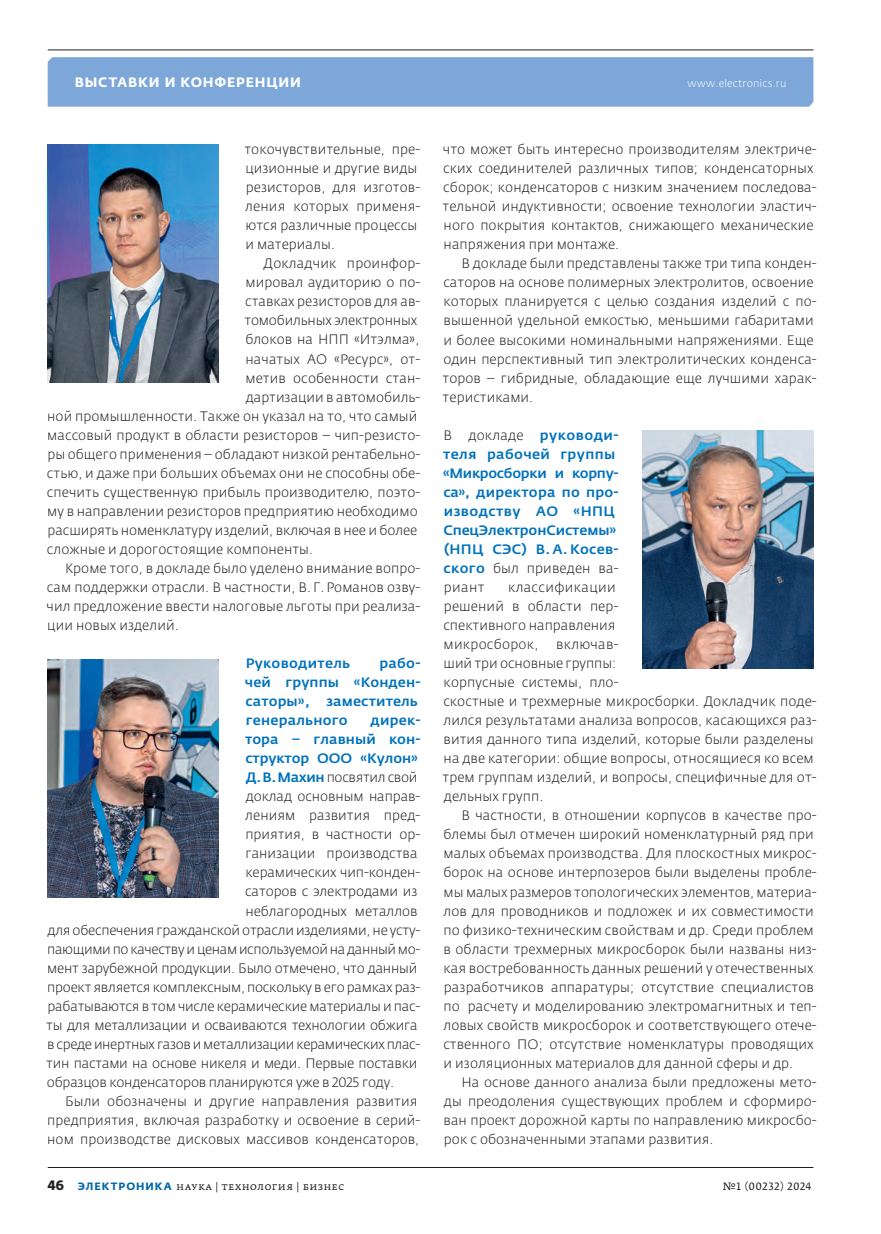
<style>
.page{position:relative;width:881px;height:1234px;background:#fff}
.page>*{position:absolute;margin:0;border:0;box-sizing:border-box;transform-origin:0 0}
.t1{font:300 13.5px/19px "Fedra Sans Pro";letter-spacing:.005em;color:#231f20}
.t2{font:300 13.5px "Fedra Sans Pro";letter-spacing:-.015em;color:#231f20}
.t3{font:500 13.5px/19px "Fedra Sans Pro";letter-spacing:.01em;color:#0072bc;scale:1.04 1}
.t4{font:300 13.5px "Fedra Sans Pro";letter-spacing:-.025em;color:#231f20}
.t5{font:300 13.5px "Fedra Sans Pro";letter-spacing:-.02em;color:#231f20}
.t6{font:700 13.5px "Fedra Sans Alt Pro";letter-spacing:.06em;color:#fff}
.t7{font:10.5px "Fedra Serif A Pro";letter-spacing:.04em;color:#231f20}
.t8{font:300 10.5px "Fedra Sans Pro";letter-spacing:.015em;color:#fff}
.s1{font-weight:500;color:#0072bc}
.s2{font-weight:300;color:#231f20}
.s3{font-family:"Fedra Sans Pro";font-weight:700;font-size:13.5px}
.s4{font-family:"Fedra Sans Alt Pro";font-weight:700;color:#0067aa}
</style>
<div class="page">
<div style="left:48px;top:57px;width:765px;height:50px;background:#7ca7d8"></div>
<hr style="left:48px;top:50px;width:765px;height:1px;background:#231f20">
<hr style="left:48px;top:1166px;width:765px;height:1px;background:#231f20">
<img style="left:48px;top:659px;width:171px;height:237px">
<img style="left:642px;top:430px;width:171px;height:238px">
<img style="left:48px;top:145px;width:171px;height:237px">
<p class="t6" style="left:75px;top:77px;width:227px">ВЫСТАВКИ И КОНФЕРЕНЦИИ</p>
<p class="t8" style="left:687px;top:79px;width:100px">www.electronics.ru</p>
<p class="t1" style="left:244px;top:141px;width:177px">токочувствительные, пре&shy;цизионные и другие виды резисторов, для изготов&shy;ления которых применя&shy;ются различные процессы и материалы.</p>
<p class="t1" style="left:263px;top:255px;width:158px">Докладчик проинфор-</p>
<p class="t1" style="left:245px;top:274px;width:176px">мировал аудиторию о по-</p>
<p class="t1" style="left:245px;top:293px;width:177px">ставках резисторов для ав-</p>
<p class="t1" style="left:244px;top:312px;width:174px">томобильных электронных</p>
<p class="t1" style="left:245px;top:331px;width:175px">блоков на НПП «Итэлма»,</p>
<p class="t1" style="left:245px;top:350px;width:176px">начатых АО «Ресурс», от-</p>
<p class="t1" style="left:245px;top:369px;width:176px">метив особенности стан-</p>
<p class="t1" style="left:246px;top:388px;width:176px">дартизации в автомобиль-</p>
<p class="t1" style="left:47px;top:407px;width:371px">ной промышленности. Также он указал на то, что самый</p>
<p class="t1" style="left:47px;top:426px;width:374px">массовый продукт в области резисторов – чип-резисто-</p>
<p class="t1" style="left:48px;top:445px;width:374px">ры общего применения – обладают низкой рентабельно-</p>
<p class="t1" style="left:47px;top:464px;width:375px">стью, и даже при больших объемах они не способны обе-</p>
<p class="t1" style="left:47px;top:483px;width:375px">спечить существенную прибыль производителю, поэто-</p>
<p class="t1" style="left:47px;top:502px;width:372px">му в направлении резисторов предприятию необходимо</p>
<p class="t1" style="left:48px;top:522px;width:371px">расширять номенклатуру изделий, включая в нее и более</p>
<p class="t1" style="left:47px;top:541px;width:267px">сложные и дорогостоящие компоненты.</p>
<p class="t1" style="left:65px;top:560px;width:356px">Кроме того, в докладе было уделено внимание вопро-</p>
<p class="t1" style="left:47px;top:579px;width:375px">сам поддержки отрасли. В частности, В. Г. Романов озву-</p>
<p class="t1" style="left:47px;top:598px;width:375px">чил предложение ввести налоговые льготы при реализа-</p>
<p class="t1" style="left:47px;top:617px;width:133px">ции новых изделий.</p>
<p class="t3" style="left:245px;top:654px;width:102px">Руководитель</p>
<p class="t3" style="left:245px;top:654px;width:170px;text-indent:134px">рабо&shy;чей группы «Конден&shy;саторы», заместитель генерального</p>
<p class="t3" style="left:370px;top:712px;width:49px">дирек-</p>
<p class="t3" style="left:245px;top:731px;width:170px">тора – главный кон-</p>
<p class="t3" style="left:245px;top:750px;width:168px">структор ООО «Кулон»</p>
<p class="t5" style="left:246px;top:772px;width:173px"><span class="s1">Д. В. Махин</span> посвятил свой</p>
<p class="t1" style="left:246px;top:788px;width:176px">доклад основным направ-</p>
<p class="t1" style="left:245px;top:807px;width:176px">лениям развития пред-</p>
<p class="t1" style="left:245px;top:826px;width:176px">приятия, в частности ор-</p>
<p class="t1" style="left:245px;top:845px;width:173px">ганизации производства</p>
<p class="t1" style="left:245px;top:864px;width:176px">керамических чип-конден-</p>
<p class="t1" style="left:245px;top:883px;width:174px">саторов с электродами из</p>
<p class="t1" style="left:245px;top:902px;width:173px">неблагородных металлов</p>
<p class="t5" style="left:48px;top:924px;width:374px">для обеспечения гражданской отрасли изделиями, не усту-</p>
<p class="t4" style="left:47px;top:943px;width:374px">пающими по качеству и ценам используемой на данный мо-</p>
<p class="t2" style="left:47px;top:962px;width:371px">мент зарубежной продукции. Было отмечено, что данный</p>
<p class="t2" style="left:47px;top:981px;width:374px">проект является комплексным, поскольку в его рамках раз-</p>
<p class="t2" style="left:47px;top:1000px;width:374px">рабатываются в том числе керамические материалы и пас-</p>
<p class="t2" style="left:46px;top:1019px;width:372px">ты для металлизации и осваиваются технологии обжига</p>
<p class="t4" style="left:47px;top:1038px;width:374px">в среде инертных газов и металлизации керамических плас-</p>
<p class="t2" style="left:46px;top:1057px;width:372px">тин пастами на основе никеля и меди. Первые поставки</p>
<p class="t2" style="left:47px;top:1076px;width:348px">образцов конденсаторов планируются уже в 2025 году.</p>
<p class="t1" style="left:65px;top:1092px;width:353px">Были обозначены и другие направления развития</p>
<p class="t1" style="left:47px;top:1111px;width:374px">предприятия, включая разработку и освоение в серий-</p>
<p class="t1" style="left:47px;top:1130px;width:373px">ном производстве дисковых массивов конденсаторов,</p>
<p class="t1" style="left:442px;top:141px;width:375px">что может быть интересно производителям электриче&shy;ских соединителей различных типов; конденсаторных сборок; конденсаторов с низким значением последова&shy;тельной индуктивности; освоение технологии эластич&shy;ного покрытия контактов, снижающего механические напряжения при монтаже.</p>
<p class="t1" style="left:442px;top:255px;width:375px;text-indent:19px">В докладе были представлены также три типа конден&shy;саторов на основе полимерных электролитов, освоение которых планируется с целью создания изделий с по&shy;вышенной удельной емкостью, меньшими габаритами и более высокими номинальными напряжениями. Еще один перспективный тип электролитических конденса&shy;торов – гибридные, обладающие еще лучшими харак&shy;теристиками.</p>
<p class="t3" style="left:442px;top:426px;width:171px"><span class="s2">В докладе</span> руководи&shy;теля рабочей группы «Микросборки и корпу&shy;са», директора по про&shy;изводству АО «НПЦ<br>СпецЭлектронСистемы» (НПЦ СЭС) В. А. Косев&shy;ского <span class="s2">был приведен ва&shy;риант</span></p>
<p class="t1" style="left:443px;top:579px;width:177px;text-indent:65px">классификации решений в области пер&shy;спективного направления микросборок,</p>
<p class="t1" style="left:442px;top:636px;width:375px;text-indent:113px">включав-<br>ший три основные группы:<br>корпусные системы, пло-<br>скостные и трехмерные микросборки. Докладчик поде&shy;лился результатами анализа вопросов, касающихся раз&shy;вития данного типа изделий, которые были разделены на две категории: общие вопросы, относящиеся ко всем трем группам изделий, и вопросы, специфичные для от&shy;дельных групп.</p>
<p class="t1" style="left:443px;top:807px;width:375px;text-indent:18px">В частности, в отношении корпусов в качестве про&shy;блемы был отмечен широкий номенклатурный ряд при малых объемах производства. Для плоскостных микрос&shy;борок на основе интерпозеров были выделены пробле&shy;мы малых размеров топологических элементов, материа&shy;лов для проводников и подложек и их совместимости по физико-техническим свойствам и др. Среди проблем в области трехмерных микросборок были названы низ&shy;кая востребованность данных решений у отечественных разработчиков аппаратуры; отсутствие специалистов по расчету и моделированию электромагнитных и теп&shy;ловых свойств микросборок и соответствующего отече&shy;ственного ПО; отсутствие номенклатуры проводящих и изоляционных материалов для данной сферы и др.</p>
<p class="t1" style="left:443px;top:1073px;width:374px;text-align:justify;text-indent:18px">На основе данного анализа были предложены мето&shy;ды преодоления существующих проблем и сформиро&shy;ван проект дорожной карты по направлению микросбо&shy;рок с обозначенными этапами развития.</p>
<p class="t7" style="left:48px;top:1179px;width:298px"><span class="s3">46</span> <span class="s4">ЭЛЕКТРОНИКА</span> наука | технология | бизнес</p>
<p class="t7" style="left:722px;top:1179px;width:90px">№1 (00232) 2024</p>
</div>
